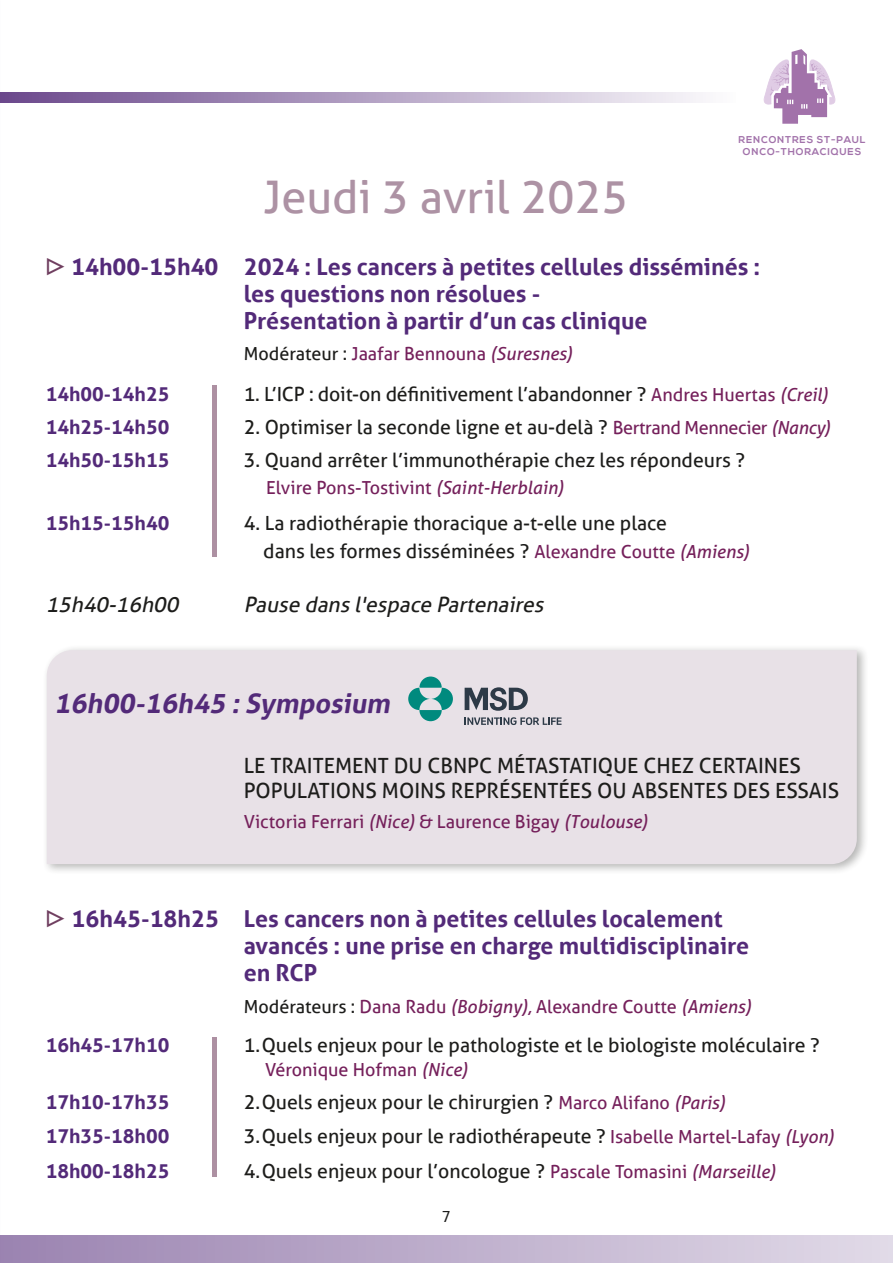
<style>
.page{position:relative;width:893px;height:1263px;background:#fff}
.page>*{position:absolute;margin:0;border:0;box-sizing:border-box;transform-origin:0 0}
.t1{font:45px "Aller";color:#ad92a4}
.t2{font:italic 700 27px "Aller";color:#532a79}
.t3{font:700 23.25px/27px "Aller";color:#532a79}
.t4{font:21px/25.5px "Aller";color:#1d1d1b}
.t5{font:italic 21px "Aller";color:#1d1d1b}
.t6{font:19.5px "Aller";color:#1d1d1b}
.t7{font:700 19.5px "Aller";color:#532a79}
.t8{font:18px "Aller";color:#75205b}
.t9{font:15px "Menlo";color:#1d1d1b}
.t10{font:700 9.9px/11.9px "Nexa";letter-spacing:.08em;color:#a272aa;text-align:center}
.s1{font-family:"Templars Cipher Plus";font-weight:400;font-size:23.7px;color:#703f60}
.s2{color:#1d1d1b}
.s3{font-style:italic}
.s4{font-size:18px;color:#75205b}
.s5{font-style:italic;font-size:18px;color:#75205b}
</style>
<div class="page">
<div style="left:0;top:1235px;width:893px;height:28px;background:linear-gradient(to right,#9a83b1,#e1dae8)"></div>
<svg style="left:763px;top:49px;width:73px;height:75px"></svg>
<svg style="left:0;top:93px;width:703px;height:10px;background:#b09ec1"></svg>
<div style="left:42px;top:644px;width:827px;height:231px;background:#1d1d1b;opacity:.32"></div>
<div style="left:47px;top:650px;width:810px;height:214px;background:#e8e1e7"></div>
<svg style="left:408px;top:676px;width:45px;height:45px;background:#82bab8"></svg>
<svg style="left:465px;top:687px;width:63px;height:24px;background:#80848e"></svg>
<svg style="left:465px;top:717px;width:96px;height:8px"></svg>
<hr style="left:213px;top:1037px;width:4px;height:140px;background:#ad90a2">
<hr style="left:213px;top:386px;width:4px;height:171px;background:#ad90a2">
<p class="t1" style="left:264px;top:170px;width:366px">Jeudi 3 avril 2025</p>
<p class="t10" style="left:738px;top:134px;width:129px">RENCONTRES ST-PAUL<br>ONCO-THORACIQUES</p>
<p class="t3" style="left:244px;top:253px;width:518px;text-indent:-198px"><span class="s1">e</span> 14h00-15h40 2024 : Les cancers à petites cellules disséminés : les questions non résolues -<br>Présentation à partir d’un cas clinique</p>
<p class="t8" style="left:244px;top:343px;width:330px"><span class="s2">Modérateur :</span> Jaafar Bennouna <span class="s3">(Suresnes)</span></p>
<p class="t7" style="left:46px;top:382px;width:125px">14h00-14h25</p>
<p class="t6" style="left:244px;top:382px;width:586px">1. L’ICP : doit-on définitivement l’abandonner ? <span class="s4">Andres Huertas</span> <span class="s5">(Creil)</span></p>
<p class="t7" style="left:46px;top:415px;width:125px">14h25-14h50</p>
<p class="t6" style="left:244px;top:415px;width:588px">2. Optimiser la seconde ligne et au-delà ? <span class="s4">Bertrand Mennecier</span> <span class="s5">(Nancy)</span></p>
<p class="t7" style="left:46px;top:448px;width:125px">14h50-15h15</p>
<p class="t6" style="left:244px;top:448px;width:503px">3. Quand arrêter l’immunothérapie chez les répondeurs ?</p>
<p class="t8" style="left:266px;top:476px;width:299px">Elvire Pons-Tostivint <span class="s3">(Saint-Herblain)</span></p>
<p class="t7" style="left:46px;top:511px;width:125px">15h15-15h40</p>
<p class="t6" style="left:244px;top:511px;width:425px">4. La radiothérapie thoracique a-t-elle une place</p>
<p class="t6" style="left:263px;top:539px;width:488px">dans les formes disséminées ? <span class="s4">Alexandre Coutte</span> <span class="s5">(Amiens)</span></p>
<p class="t5" style="left:46px;top:592px;width:139px">15h40-16h00</p>
<p class="t5" style="left:244px;top:592px;width:306px">Pause dans l'espace Partenaires</p>
<p class="t2" style="left:54px;top:686px;width:342px">16h00-16h45 :Symposium</p>
<p class="t4" style="left:244px;top:752px;width:597px">LE TRAITEMENT DU CBNPC MÉTASTATIQUE CHEZ CERTAINES<br>POPULATIONS MOINS REPRÉSENTÉES OU ABSENTES DES ESSAIS</p>
<p class="t8" style="left:244px;top:811px;width:406px">Victoria Ferrari <span class="s3">(Nice)</span> &amp; Laurence Bigay <span class="s3">(Toulouse)</span></p>
<p class="t3" style="left:244px;top:905px;width:507px;text-indent:-198px"><span class="s1">e</span> 16h45-18h25 Les cancers non à petites cellules localement avancés : une prise en charge multidisciplinaire en RCP</p>
<p class="t8" style="left:244px;top:995px;width:509px"><span class="s2">Modérateurs :</span> Dana Radu <span class="s3">(Bobigny),</span> Alexandre Coutte <span class="s3">(Amiens)</span></p>
<p class="t7" style="left:46px;top:1033px;width:125px">16h45-17h10</p>
<p class="t6" style="left:244px;top:1033px;width:577px">1.Quels enjeux pour le pathologiste et le biologiste moléculaire ?</p>
<p class="t8" style="left:265px;top:1058px;width:204px">Véronique Hofman <span class="s3">(Nice)</span></p>
<p class="t7" style="left:46px;top:1090px;width:125px">17h10-17h35</p>
<p class="t6" style="left:244px;top:1090px;width:483px">2.Quels enjeux pour le chirurgien ? <span class="s4">Marco Alifano</span> <span class="s5">(Paris)</span></p>
<p class="t7" style="left:46px;top:1124px;width:125px">17h35-18h00</p>
<p class="t6" style="left:244px;top:1124px;width:592px">3.Quels enjeux pour le radiothérapeute ? <span class="s4">Isabelle Martel-Lafay</span> <span class="s5">(Lyon)</span></p>
<p class="t7" style="left:46px;top:1159px;width:125px">18h00-18h25</p>
<p class="t6" style="left:244px;top:1159px;width:534px">4.Quels enjeux pour l’oncologue ? <span class="s4">Pascale Tomasini</span> <span class="s5">(Marseille)</span></p>
<p class="t9" style="left:442px;top:1206px;width:11px">7</p>
</div>
